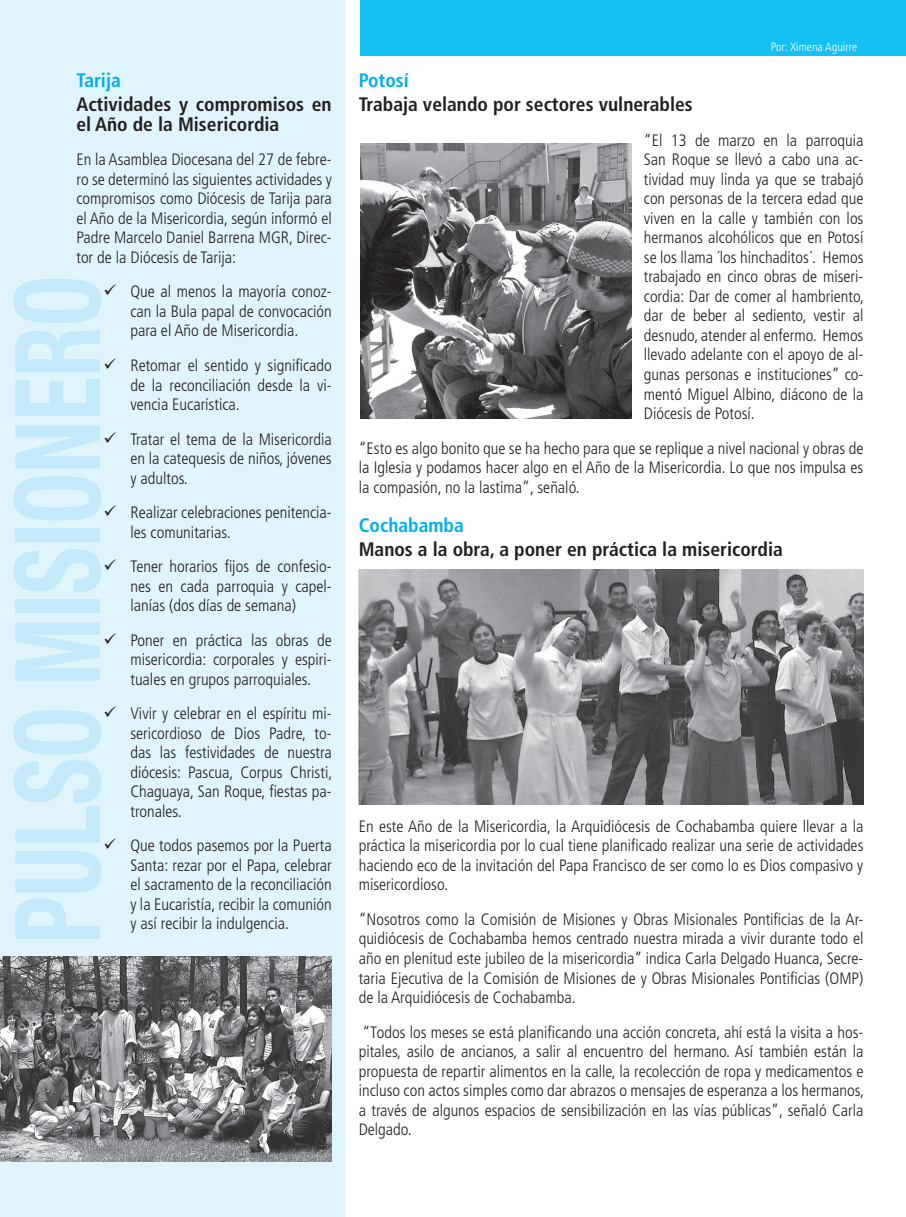
<style>
.page{position:relative;width:906px;height:1217px;background:#fff}
.page>*{position:absolute;margin:0;border:0;box-sizing:border-box;transform-origin:0 0}
.t1{font:700 condensed 118.5px "Helvetica Neue";color:#c3e9fa;scale:.77 1}
.t2{font:700 condensed 19.5px/19.5px "Frutiger LT Std";color:#231f20}
.t3{font:700 condensed 19.5px "Frutiger LT Std";color:#00aeef}
.t4{font:300 condensed 16.5px/19.5px "Frutiger LT Std";color:#231f20;text-align:justify}
.t5{font:300 condensed 12px "Frutiger LT Std";color:#fff}
</style>
<div class="page">
<div style="left:0;top:0;width:344px;height:1216px;background:#e0f4fc"></div>
<div style="left:360px;top:0;width:546px;height:55px;background:#15c0f2"></div>
<img style="left:359px;top:569px;width:504px;height:234px">
<img style="left:360px;top:143px;width:271px;height:275px">
<img style="left:0;top:956px;width:332px;height:205px">
<p class="t3" style="left:76px;top:69px;width:46px">Tarija</p>
<p class="t2" style="left:76px;top:95px;width:257px">Actividades y compromisos en el Año de la Misericordia</p>
<p class="t4" style="left:76px;top:150px;width:257px">En la Asamblea Diocesana del 27 de febre&shy;ro se determinó las siguientes actividades y compromisos como Diócesis de Tarija para el Año de la Misericordia, según informó el Padre Marcelo Daniel Barrena MGR, Direc&shy;tor de la Diócesis de Tarija:</p>
<p class="t4" style="left:130px;top:282px;width:203px;text-indent:-27px">✓ Que al menos la mayoría conoz&shy;can la Bula papal de convocación para el Año de Misericordia.</p>
<p class="t4" style="left:130px;top:355px;width:203px;text-indent:-27px">✓ Retomar el sentido y significado de la reconciliación desde la vi&shy;vencia Eucarística.</p>
<p class="t4" style="left:130px;top:429px;width:203px;text-indent:-27px">✓ Tratar el tema de la Misericordia en la catequesis de niños, jóvenes y adultos.</p>
<p class="t4" style="left:130px;top:503px;width:203px;text-indent:-27px">✓ Realizar celebraciones penitencia&shy;les comunitarias.</p>
<p class="t4" style="left:130px;top:557px;width:203px;text-indent:-27px">✓ Tener horarios fijos de confesio&shy;nes en cada parroquia y capel&shy;lanías (dos días de semana)</p>
<p class="t4" style="left:130px;top:630px;width:203px;text-indent:-27px">✓ Poner en práctica las obras de misericordia: corporales y espiri&shy;tuales en grupos parroquiales.</p>
<p class="t4" style="left:130px;top:704px;width:203px;text-indent:-27px">✓ Vivir y celebrar en el espíritu mi&shy;sericordioso de Dios Padre, to&shy;das las festividades de nuestra diócesis: Pascua, Corpus Ch risti, Chaguaya, San Roque, fiestas pa&shy;tronales.</p>
<p class="t4" style="left:130px;top:836px;width:203px;text-indent:-27px">✓ Que todos pasemos por la Puerta Santa: rezar por el Papa, celebrar el sacramento de la reconciliación y la Eucaristía, recibir la comunión y así recibir la indulgencia.</p>
<h1 class="t1" style="left:-41px;top:943px;width:868px;rotate:-90deg">PULSO MISIONERO</h1>
<p class="t5" style="left:770px;top:40px;width:88px">Por: Ximena Aguirre</p>
<p class="t3" style="left:359px;top:69px;width:52px">Potosí</p>
<p class="t2" style="left:359px;top:95px;width:336px">Trabaja velando por sectores vulnerables</p>
<p class="t4" style="left:644px;top:130px;width:222px">“El 13 de marzo en la parroquia San Roque se llevó a cabo una ac&shy;tividad muy linda ya que se trabajó con personas de la tercera edad que viven en la calle y también con los hermanos alcohólicos que en Potosí se los llama ´los hinchaditos´. Hemos trabajado en cinco obras de miseri&shy;cordia: Dar de comer al hambriento, dar de beber al sediento, vestir al desnudo, atender al enfermo. Hemos llevado adelante con el apoyo de al&shy;gunas personas e instituciones” co&shy;mentó Miguel Albino, diácono de la Diócesis de Potosí.</p>
<p class="t4" style="left:359px;top:438px;width:506px">“Esto es algo bonito que se ha hecho para que se replique a nivel nacional y obras de la Iglesia y podamos hacer algo en el Año de la Misericordia. Lo que nos impulsa es la compasión, no la lastima”, señaló.</p>
<p class="t3" style="left:359px;top:513px;width:107px">Cochabamba</p>
<p class="t2" style="left:359px;top:539px;width:425px">Manos a la obra, a poner en práctica la misericordia</p>
<p class="t4" style="left:359px;top:816px;width:506px">En este Año de la Misericordia, la Arquidiócesis de Cochabamba quiere llevar a la práctica la misericordia por lo cual tiene planificado realizar una serie de actividades haciendo eco de la invitación del Papa Francisco de ser como lo es Dios compasivo y misericordioso.</p>
<p class="t4" style="left:359px;top:909px;width:506px">“Nosotros como la Comisión de Misiones y Obras Misionales Pontificias de la Ar&shy;quidiócesis de Cochabamba hemos centrado nuestra mirada a vivir durante todo el año en plenitud este jubileo de la misericordia” indica Carla Delgado Huanca, Secre&shy;taria Ejecutiva de la Comisión de Misiones de y Obras Misionales Pontificias (OMP) de la Arquidiócesis de Cochabamba.</p>
<p class="t4" style="left:359px;top:1022px;width:507px">“Todos los meses se está planificando una acción concreta, ahí está la visita a hos&shy;pitales, asilo de ancianos, a salir al encuentro del hermano. Así también están la propuesta de repartir alimentos en la calle, la recolección de ropa y medicamentos e incluso con actos simples como dar abrazos o mensajes de esperanza a los hermanos, a través de algunos espacios de sensibilización en las vías públicas”, señaló Carla Delgado.</p>
</div>
